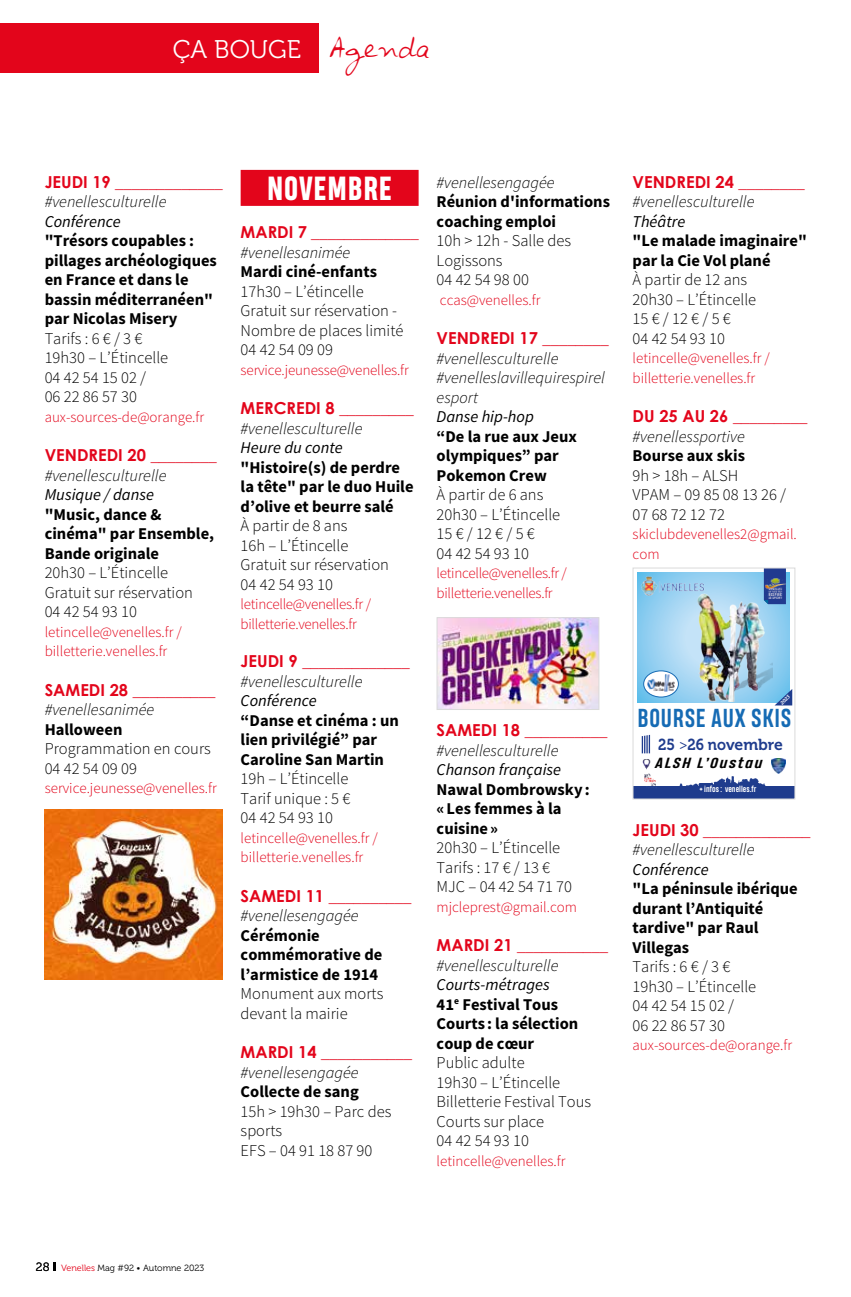
<style>
.page{position:relative;width:851px;height:1297px;background:#fff}
.page>*{position:absolute;margin:0;border:0;box-sizing:border-box;transform-origin:0 0}
.t1{font:800 31.5px "Heading Pro";letter-spacing:.025em;color:#fff}
.t2{font:25.5px "Museo 300";color:#fff}
.t3{font:700 24.45px "Heading Pro";letter-spacing:.03em;color:#166bb4}
.t4{font:300 16.5px/19.5px "Source Sans Pro";color:#000}
.t5{font:700 16.5px/19.5px "Source Sans Pro";color:#000}
.t6{font:italic 300 16.5px/19.5px "Source Sans Pro";color:#000}
.t7{font:700 16.5px "Century Gothic";color:#e3051b}
.t8{font:italic 16.5px "Source Sans Pro";color:#000}
.t9{font:15.9px "Museo 700";color:#1f3c8d;scale:.9 1}
.t10{font:300 15px/19.5px "Source Sans Pro";color:#e3051b}
.t11{font:300 15px/19.5px "Source Sans Pro";letter-spacing:-.02em;color:#e3051b}
.t12{font:italic 700 13.65px "Heading Pro Trial";letter-spacing:.09em;color:#000;scale:1.3 1}
.t13{font:9px "Museo 300";color:#000}
.t14{font:700 8.25px "Heading Pro";color:#fff}
.t15{font:italic 4.95px "Museo 700";color:#fff}
.s1{font-family:"Avantque...";font-size:22.5px;color:#e3051b}
.s2{font-weight:400;font-style:italic}
.s3{font-family:"Museo 300";font-style:italic}
.s4{font-weight:800}
.s5{font-size:12px}
.s6{color:#e3051b}
</style>
<div class="page">
<svg style="left:53px;top:1263px;width:3px;height:8px"></svg>
<div style="left:0;top:24px;width:318px;height:49px;background:#e3051b"></div>
<div style="left:240px;top:170px;width:178px;height:36px;background:#e3051b"></div>
<img style="left:438px;top:619px;width:159px;height:89px">
<div style="left:436px;top:617px;width:163px;height:93px;border:1px solid #dadada"></div>
<svg style="left:637px;top:572px;width:152px;height:130px;background:#95cff0"></svg>
<svg style="left:774px;top:689px;width:18px;height:16px"></svg>
<img style="left:740px;top:600px;width:32px;height:100px">
<img style="left:694px;top:592px;width:46px;height:110px">
<svg style="left:634px;top:776px;width:159px;height:11px"></svg>
<div style="left:633px;top:787px;width:161px;height:12px;background:#1f3c8d"></div>
<svg style="left:641px;top:735px;width:10px;height:34px"></svg>
<svg style="left:643px;top:671px;width:35px;height:26px"></svg>
<img style="left:647px;top:674px;width:27px;height:18px">
<div style="left:643px;top:671px;width:35px;height:26px;border:1px solid #166bb4;border-radius:50%"></div>
<img style="left:640px;top:773px;width:19px;height:14px">
<img style="left:640px;top:575px;width:64px;height:22px">
<svg style="left:763px;top:570px;width:22px;height:34px"></svg>
<img style="left:765px;top:578px;width:20px;height:20px">
<img style="left:771px;top:758px;width:14px;height:15px">
<div style="left:632px;top:568px;width:163px;height:231px;border:1px solid #dadada"></div>
<img style="left:45px;top:809px;width:178px;height:170px">
<h2 class="t2" style="left:173px;top:35px;width:258px">ÇA BOUGE <span class="s1">Agenda</span></h2>
<p class="t7" style="left:45px;top:169px;width:179px">JEUDI 19 _____________</p>
<p class="t6" style="left:45px;top:192px;width:123px">#venellesculturelle</p>
<p class="t8" style="left:45px;top:211px;width:78px">Conférence</p>
<p class="t5" style="left:45px;top:231px;width:174px">"Trésors coupables : pillages archéologiques en France et dans le bassin méditerranéen" par Nicolas Misery</p>
<p class="t4" style="left:45px;top:329px;width:125px">Tarifs : 6 € / 3 €<br>19h30 – L’Étincelle<br>04 42 54 15 02 /<br>06 22 86 57 30</p>
<p class="t10" style="left:45px;top:407px;width:161px">aux-sources-de@orange.fr</p>
<p class="t7" style="left:45px;top:443px;width:173px">VENDREDI 20 ________</p>
<p class="t6" style="left:45px;top:465px;width:123px">#venellesculturelle</p>
<p class="t8" style="left:45px;top:484px;width:111px">Musique / danse</p>
<p class="t5" style="left:45px;top:504px;width:171px">"Music, dance &amp; cinéma" par Ensemble,<br>Bande originale</p>
<p class="t4" style="left:45px;top:563px;width:150px">20h30 – L’Étincelle<br>Gratuit sur réservation<br>04 42 54 93 10</p>
<p class="t10" style="left:45px;top:622px;width:139px">letincelle@venelles.fr / billetterie.venelles.fr</p>
<p class="t7" style="left:45px;top:677px;width:172px">SAMEDI 28 __________</p>
<p class="t6" style="left:45px;top:700px;width:111px">#venellesanimée</p>
<p class="t5" style="left:45px;top:719px;width:79px">Halloween</p>
<p class="t4" style="left:45px;top:739px;width:168px">Programmation en cours<br>04 42 54 09 09</p>
<p class="t10" style="left:45px;top:778px;width:174px">service.jeunesse@venelles.fr</p>
<h1 class="t1" style="left:267px;top:169px;width:126px">NOVEMBRE</h1>
<p class="t7" style="left:240px;top:220px;width:179px">MARDI 7 _____________</p>
<p class="t6" style="left:240px;top:243px;width:111px">#venellesanimée</p>
<p class="t5" style="left:240px;top:262px;width:138px">Mardi ciné-enfants</p>
<p class="t4" style="left:240px;top:282px;width:164px">17h30 – L’étincelle<br>Gratuit sur réservation -<br>Nombre de places limité<br>04 42 54 09 09</p>
<p class="t10" style="left:240px;top:360px;width:170px">service.jeunesse@venelles.fr</p>
<p class="t7" style="left:240px;top:396px;width:174px">MERCREDI 8 _________</p>
<p class="t6" style="left:240px;top:418px;width:123px">#venellesculturelle</p>
<p class="t8" style="left:240px;top:437px;width:104px">Heure du conte</p>
<p class="t5" style="left:240px;top:457px;width:174px">"Histoire(s) de perdre la tête" par le duo Huile d’olive et beurre salé</p>
<p class="t4" style="left:240px;top:516px;width:150px">À partir de 8 ans<br>16h – L’Étincelle<br>Gratuit sur réservation<br>04 42 54 93 10</p>
<p class="t11" style="left:240px;top:594px;width:132px">letincelle@venelles.fr / billetterie.venelles.fr</p>
<p class="t7" style="left:240px;top:649px;width:170px">JEUDI 9 _____________</p>
<p class="t6" style="left:240px;top:672px;width:123px">#venellesculturelle</p>
<p class="t8" style="left:240px;top:690px;width:78px">Conférence</p>
<p class="t5" style="left:240px;top:710px;width:160px">“Danse et cinéma : un lien privilégié” par<br>Caroline San Martin</p>
<p class="t4" style="left:240px;top:769px;width:111px;text-align:justify">19h – L’Étincelle Tarif unique : 5 € 04 42 54 93 10</p>
<p class="t10" style="left:240px;top:828px;width:139px">letincelle@venelles.fr / billetterie.venelles.fr</p>
<p class="t7" style="left:240px;top:883px;width:172px">SAMEDI 11 __________</p>
<p class="t6" style="left:240px;top:906px;width:119px">#venellesengagée</p>
<p class="t5" style="left:240px;top:925px;width:143px">Cérémonie commémorative de l’armistice de 1914</p>
<p class="t4" style="left:240px;top:984px;width:144px">Monument aux morts devant la mairie</p>
<p class="t7" style="left:240px;top:1039px;width:173px">MARDI 14 ___________</p>
<p class="t6" style="left:240px;top:1062px;width:119px">#venellesengagée</p>
<p class="t5" style="left:240px;top:1081px;width:120px">Collecte de sang</p>
<p class="t4" style="left:240px;top:1101px;width:152px">15h &gt; 19h30 – Parc des sports<br>EFS – 04 91 18 87 90</p>
<p class="t6" style="left:436px;top:173px;width:119px">#venellesengagée</p>
<p class="t5" style="left:436px;top:192px;width:175px">Réunion d'informations coaching emploi</p>
<p class="t4" style="left:436px;top:231px;width:136px">10h &gt; 12h - Salle des<br>Logissons<br>04 42 54 98 00</p>
<p class="t10" style="left:440px;top:290px;width:102px">ccas@venelles.fr</p>
<p class="t7" style="left:436px;top:326px;width:173px">VENDREDI 17 ________</p>
<p class="t6" style="left:436px;top:348px;width:170px">#venellesculturelle #venelleslavillequirespirel esport</p>
<p class="t8" style="left:436px;top:406px;width:99px">Danse hip-hop</p>
<p class="t5" style="left:436px;top:426px;width:142px">“De la rue aux Jeux olympiques” par<br>Pokemon Crew</p>
<p class="t4" style="left:436px;top:485px;width:125px">À partir de 6 ans<br>20h30 – L’Étincelle<br>15 € / 12 € / 5 €<br>04 42 54 93 10</p>
<p class="t11" style="left:436px;top:563px;width:132px">letincelle@venelles.fr / billetterie.venelles.fr</p>
<p class="t7" style="left:436px;top:717px;width:172px">SAMEDI 18 __________</p>
<p class="t6" style="left:436px;top:740px;width:123px">#venellesculturelle</p>
<p class="t8" style="left:436px;top:759px;width:126px">Chanson française</p>
<p class="t5" style="left:436px;top:779px;width:154px">Nawal Dombrowsky: «Les femmes à la cuisine»</p>
<p class="t4" style="left:436px;top:838px;width:137px">20h30 – L’Étincelle<br>Tarifs : 17 € / 13 €<br>MJC – 04 42 54 71 70</p>
<p class="t10" style="left:436px;top:897px;width:142px">mjcleprest@gmail.com</p>
<p class="t7" style="left:436px;top:933px;width:173px">MARDI 21 ___________</p>
<p class="t6" style="left:436px;top:955px;width:123px">#venellesculturelle</p>
<p class="t5" style="left:436px;top:975px;width:143px"><span class="s2">Courts-métrages<br></span>41<sup>e</sup> Festival Tous<br>Courts : la sélection coup de cœur</p>
<p class="t4" style="left:436px;top:1053px;width:156px">Public adulte<br>19h30 – L’Étincelle<br>Billetterie Festival Tous<br>Courts sur place<br>04 42 54 93 10</p>
<p class="t10" style="left:436px;top:1151px;width:130px">letincelle@venelles.fr</p>
<p class="t7" style="left:632px;top:169px;width:173px">VENDREDI 24 ________</p>
<p class="t6" style="left:632px;top:192px;width:123px">#venellesculturelle</p>
<p class="t8" style="left:632px;top:211px;width:54px">Théâtre</p>
<p class="t5" style="left:632px;top:231px;width:176px">"Le malade imaginaire" par la Cie Vol plané</p>
<p class="t4" style="left:632px;top:270px;width:125px">À partir de 12 ans<br>20h30 – L’Étincelle<br>15 € / 12 € / 5 €<br>04 42 54 93 10</p>
<p class="t10" style="left:632px;top:349px;width:139px">letincelle@venelles.fr / billetterie.venelles.fr</p>
<p class="t7" style="left:632px;top:404px;width:176px">DU 25 AU 26 _________</p>
<p class="t6" style="left:632px;top:426px;width:114px">#venellessportive</p>
<p class="t5" style="left:632px;top:446px;width:114px">Bourse aux skis</p>
<p class="t4" style="left:632px;top:465px;width:155px">9h &gt; 18h – ALSH<br>VPAM – 09 85 08 13 26 /<br>07 68 72 12 72</p>
<p class="t10" style="left:632px;top:524px;width:166px">skiclubdevenelles2@gmail. com</p>
<p class="t15" style="left:779px;top:702px;width:13px;rotate:-45deg">2023</p>
<h3 class="t3" style="left:637px;top:703px;width:155px">BOURSE AUX SKIS</h3>
<p class="t9" style="left:658px;top:736px;width:140px">25 <span class="s3">&gt;</span>26 novembre</p>
<p class="t14" style="left:699px;top:784px;width:58px"><span class="s4">+</span> infos : venelles.fr</p>
<p class="t12" style="left:654px;top:755px;width:84px">ALSH L’Oustau</p>
<p class="t7" style="left:632px;top:817px;width:179px">JEUDI 30 _____________</p>
<p class="t6" style="left:632px;top:840px;width:123px">#venellesculturelle</p>
<p class="t8" style="left:632px;top:859px;width:78px">Conférence</p>
<p class="t5" style="left:632px;top:879px;width:167px">"La péninsule ibérique durant l’Antiquité tardive" par Raul<br>Villegas</p>
<p class="t4" style="left:632px;top:957px;width:125px">Tarifs : 6 € / 3 €<br>19h30 – L’Étincelle<br>04 42 54 15 02 /<br>06 22 86 57 30</p>
<p class="t10" style="left:632px;top:1035px;width:161px">aux-sources-de@orange.fr</p>
<p class="t13" style="left:36px;top:1263px;width:170px"><span class="s5">28</span> <span class="s6">Venelles</span> Mag #92 • Automne 2023</p>
</div>
